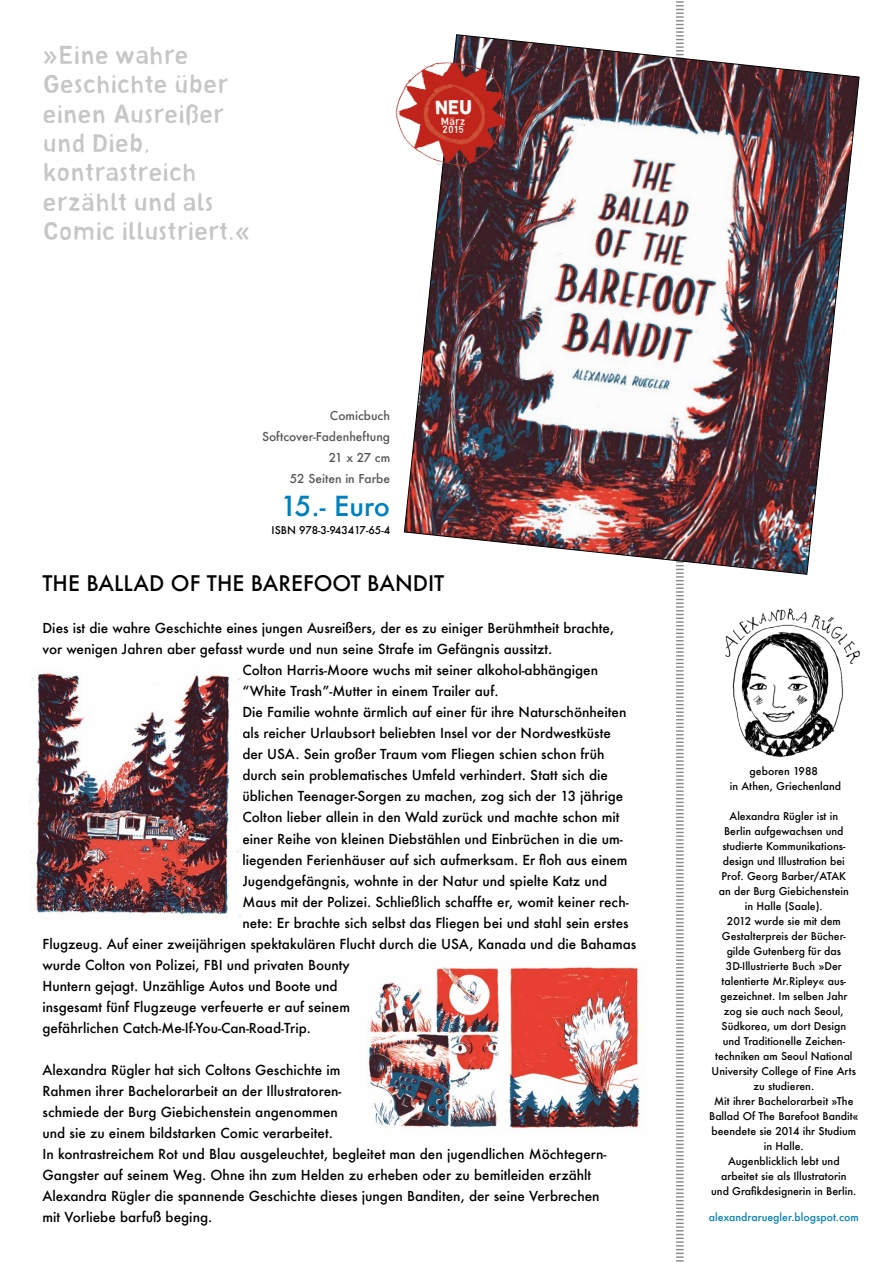
<style>
.page{position:relative;width:893px;height:1263px;background:#fff}
.page>*{position:absolute;margin:0;border:0;box-sizing:border-box;transform-origin:0 0}
.t1{font:27px/29.4px "Charlottine Mince";color:#c6c6c6}
.t2{font:500 27px "Futura";letter-spacing:-.005em;color:#0080bc}
.t3{font:500 21px "Futura";color:#000}
.t4{font:19.95px "Charlottine Grosse";color:#fbfbf7}
.t5{font:500 13.5px/21px "Futura";color:#000}
.t6{font:500 12px/21px "Futura";color:#575756;text-align:right}
.t7{font:11.25px/7.9px "Charlottine Mince";color:#fbfbf7}
.t8{font:500 10.5px/15px "Futura";color:#000;text-align:center}
.t9{font:500 10.5px "Futura";color:#0080bc}
.s1{font-family:"Futura";font-weight:500}
</style>
<div class="page">
<svg style="left:676px;top:1px;width:8px;height:1261px"></svg>
<img style="left:30px;top:668px;width:211px;height:251px">
<img style="left:404px;top:34px;width:455px;height:541px">
<img style="left:395px;top:56px;width:116px;height:116px">
<img style="left:725px;top:608px;width:135px;height:150px">
<img style="left:367px;top:967px;width:277px;height:165px">
<h1 class="t1" style="left:43px;top:40px;width:209px"><span class="s1">»</span>Eine wahre<br>Geschichte über einen Ausreißer und Dieb, kontrastreich erzählt und als<br>Comic illustriert.<span class="s1">«</span></h1>
<h3 class="t4" style="left:434px;top:96px;width:39px">NEU</h3>
<p class="t7" style="left:441px;top:117px;width:26px">März<br>2015</p>
<p class="t6" style="left:262px;top:405px;width:130px">Comicbuch<br>Softcover-Fadenheftung<br>21 x 27 cm<br>52 Seiten in Farbe</p>
<h1 class="t2" style="left:280px;top:487px;width:111px">15.- Euro</h1>
<p class="t8" style="left:272px;top:522px;width:120px">ISBN 978-3-943417-65-4</p>
<h2 class="t3" style="left:43px;top:569px;width:403px">THE BALLAD OF THE BAREFOOT BANDIT</h2>
<p class="t5" style="left:43px;top:618px;width:573px">Dies ist die wahre Geschichte eines jungen Ausreißers, der es zu einiger Berühmtheit brachte,</p>
<p class="t5" style="left:43px;top:639px;width:511px">vor wenigen Jahren aber gefasst wurde und nun seine Strafe im Gefängnis aussitzt.</p>
<p class="t5" style="left:242px;top:660px;width:357px">Colton Harris-Moore wuchs mit seiner alkohol-abhängigen</p>
<p class="t5" style="left:242px;top:681px;width:258px">“White Trash”-Mutter in einem Trailer auf.</p>
<p class="t5" style="left:242px;top:702px;width:386px">Die Familie wohnte ärmlich auf einer für ihre Naturschönheiten</p>
<p class="t5" style="left:242px;top:723px;width:370px">als reicher Urlaubsort beliebten Insel vor der Nordwestküste</p>
<p class="t5" style="left:242px;top:744px;width:364px">der USA. Sein großer Traum vom Fliegen schien schon früh</p>
<p class="t5" style="left:242px;top:765px;width:367px">durch sein problematisches Umfeld verhindert. Statt sich die</p>
<p class="t5" style="left:242px;top:786px;width:382px">üblichen Teenager-Sorgen zu machen, zog sich der 13 jährige</p>
<p class="t5" style="left:242px;top:807px;width:379px">Colton lieber allein in den Wald zurück und machte schon mit</p>
<p class="t5" style="left:242px;top:828px;width:382px">einer Reihe von kleinen Diebstählen und Einbrüchen in die um-</p>
<p class="t5" style="left:242px;top:849px;width:387px">liegenden Ferienhäuser auf sich aufmerksam. Er floh aus einem</p>
<p class="t5" style="left:242px;top:870px;width:366px">Jugendgefängnis, wohnte in der Natur und spielte Katz und</p>
<p class="t5" style="left:242px;top:891px;width:388px">Maus mit der Polizei. Schließlich schaffte er, womit keiner rech-</p>
<p class="t5" style="left:242px;top:912px;width:388px">nete: Er brachte sich selbst das Fliegen bei und stahl sein erstes</p>
<p class="t5" style="left:43px;top:933px;width:595px">Flugzeug. Auf einer zweijährigen spektakulären Flucht durch die USA, Kanada und die Bahamas</p>
<p class="t5" style="left:43px;top:954px;width:309px">wurde Colton von Polizei, FBI und privaten Bounty</p>
<p class="t5" style="left:43px;top:975px;width:297px">Huntern gejagt. Unzählige Autos und Boote und</p>
<p class="t5" style="left:43px;top:996px;width:309px">insgesamt fünf Flugzeuge verfeuerte er auf seinem</p>
<p class="t5" style="left:43px;top:1017px;width:270px">gefährlichen Catch-Me-If-You-Can-Road-Trip.</p>
<p class="t5" style="left:43px;top:1059px;width:565px">Alexandra Rügler hat sich Coltons Geschichte im<br>Rahmen ihrer Bachelorarbeit an der Illustratoren-<br>schmiede der Burg Giebichenstein angenommen<br>und sie zu einem bildstarken Comic verarbeitet.<br>In kontrastreichem Rot und Blau ausgeleuchtet, begleitet man den jugendlichen Möchtegern-Gangster auf seinem Weg. Ohne ihn zum Helden zu erheben oder zu bemitleiden erzählt Alexandra Rügler die spannende Geschichte dieses jungen Banditen, der seine Verbrechen mit Vorliebe barfuß beging.</p>
<p class="t8" style="left:730px;top:764px;width:113px">geboren 1988<br>in Athen, Griechenland</p>
<p class="t8" style="left:709px;top:809px;width:151px">Alexandra Rügler ist in<br>Berlin aufgewachsen und studierte Kommunikations&shy;design und Illustration bei<br>Prof. Georg Barber/ATAK<br>an der Burg Giebichenstein<br>in Halle (Saale).<br>2012 wurde sie mit dem<br>Gestalterpreis der Bücher&shy;gilde Gutenberg für das<br>3D-Illustrierte Buch »Der talentierte Mr.Ripley« aus&shy;gezeichnet. Im selben Jahr<br>zog sie auch nach Seoul,<br>Südkorea, um dort Design<br>und Traditionelle Zeichen&shy;techniken am Seoul National<br>University College of Fine Arts zu studieren.<br>Mit ihrer Bachelorarbeit »The<br>Ballad Of The Barefoot Bandit« beendete sie 2014 ihr Studium in Halle.<br>Augenblicklich lebt und arbeitet sie als Illustratorin<br>und Grafikdesignerin in Berlin.</p>
<p class="t9" style="left:709px;top:1209px;width:151px">alexandraruegler.blogspot.com</p>
</div>
